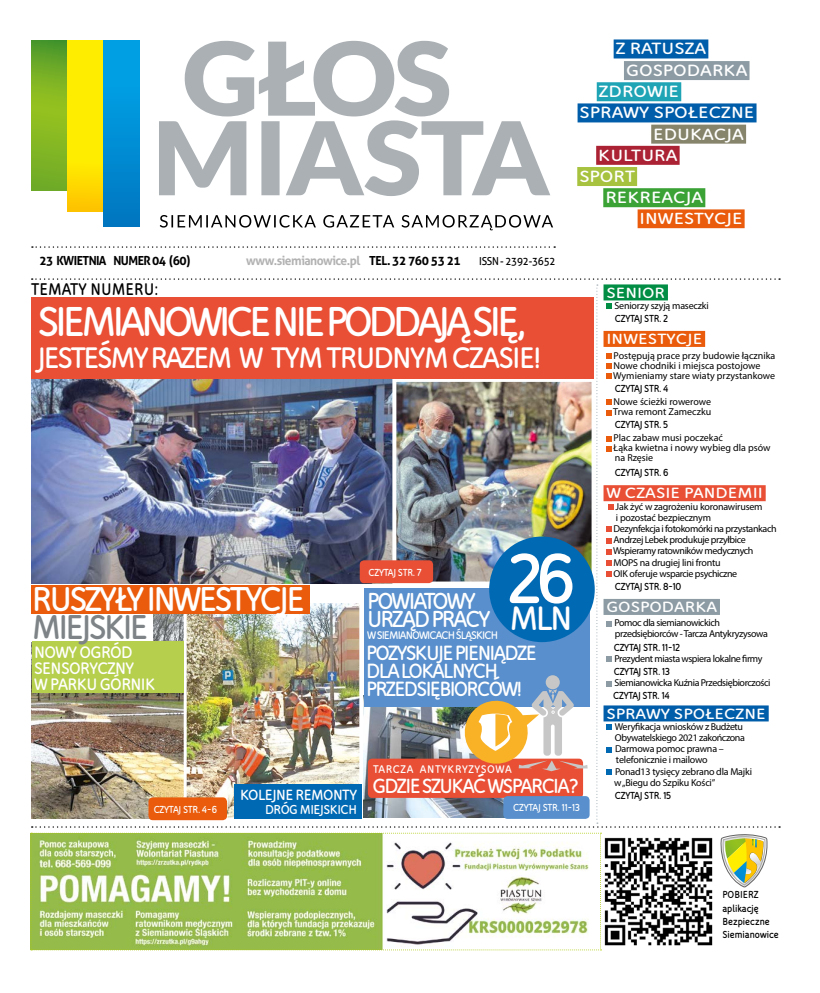
<style>
.page{position:relative;width:820px;height:993px;background:#fff}
.page>*{position:absolute;margin:0;border:0;box-sizing:border-box;transform-origin:0 0}
.t1{font:800 45px "Bloom Speak OT";letter-spacing:-.095em;color:#fff}
.t2{font:800 37.1px "Bloom Speak OT";letter-spacing:-.075em;color:#fff}
.t3{font:800 37.1px "Bloom Speak OT";letter-spacing:-.075em;color:#7d8386}
.t4{font:800 36.6px "Bloom Speak OT";color:#fff}
.t5{font:800 32px "Bloom Speak OT";letter-spacing:-.055em;color:#fff}
.t6{font:800 25px/18px "Bloom Speak OT";letter-spacing:-.075em;color:#fff}
.t7{font:800 22.2px/18px "Bloom Speak OT";letter-spacing:-.075em;color:#fff}
.t8{font:800 22.1px "Bloom Speak OT";letter-spacing:-.075em;color:#fff}
.t9{font:800 18.3px "Bloom Speak OT";color:#000;scale:.95 1}
.t10{font:800 18px/16px "Bloom Speak OT";letter-spacing:-.035em;color:#fff}
.t11{font:800 17.5px/21.2px "Bloom Speak OT";color:#fff;scale:1.2 1}
.t12{font:800 17.3px "Bloom Speak OT";color:#fff;scale:1.2 1}
.t13{font:800 16px "Bloom Speak OT";color:#fff;scale:1.2 1}
.t14{font:800 16px "Bloom Speak OT";letter-spacing:-.035em;color:#fff}
.t15{font:800 14px "Bloom Speak OT";letter-spacing:-.035em;color:#fff}
.t16{font:700 12.5px "Aller";letter-spacing:-.03em;color:#b3b2b2;scale:.96 1}
.t17{font:700 12.5px "Aller";letter-spacing:-.05em;color:#000;scale:.96 1}
.t18{font:800 12px "Bloom Speak OT";letter-spacing:-.075em;color:#fff}
.t19{font:800 12px "Bloom Speak OT";letter-spacing:.045em;color:#fff}
.t20{font:800 11px "Bloom Speak OT";letter-spacing:-.025em;color:#000;scale:.95 1}
.t21{font:800 11px "Bloom Speak OT";letter-spacing:-.025em;color:#fff;scale:.95 1}
.t22{font:800 11px/13.2px "Bloom Speak OT";color:#000;scale:.95 1}
.t23{font:11px "Aller";letter-spacing:-.02em;color:#000;scale:.91 1}
.t24{font:10px/11.2px "Myriad Pro";letter-spacing:-.04em;color:#000}
.t25{font:10px/10px "Myriad Pro";color:#000}
.t26{font:10px/11.2px "Myriad Pro";letter-spacing:-.02em;color:#000}
.s1{color:#000}
.s2{font-size:16px;color:#fff}
</style>
<div class="page">
<div style="left:623px;top:61px;width:126px;height:19px;background:#8d9ca4"></div>
<div style="left:613px;top:39px;width:95px;height:19px;background:#005da9"></div>
<div style="left:596px;top:146px;width:83px;height:19px;background:#ac2235"></div>
<div style="left:577px;top:167px;width:60px;height:19px;background:#a7c23f"></div>
<div style="left:651px;top:125px;width:94px;height:19px;background:#86846a"></div>
<div style="left:596px;top:82px;width:85px;height:19px;background:#1fa4b6"></div>
<div style="left:577px;top:103px;width:179px;height:19px;background:#005da9"></div>
<div style="left:603px;top:188px;width:102px;height:19px;background:#3ba336"></div>
<div style="left:637px;top:209px;width:107px;height:19px;background:#ea5b0b"></div>
<svg style="left:32px;top:40px;width:36px;height:150px;background:#7eb323"></svg>
<svg style="left:68px;top:40px;width:36px;height:172px;background:#f7e405"></svg>
<div style="left:104px;top:40px;width:35px;height:186px;background:linear-gradient(to bottom,#00a7ea,#0078c2)"></div>
<svg style="left:32px;top:246px;width:523px;height:2px"></svg>
<svg style="left:160px;top:215px;width:393px;height:15px"></svg>
<svg style="left:159px;top:41px;width:391px;height:155px"></svg>
<img style="left:30px;top:278px;width:749px;height:672px">
<h3 class="t11" style="left:615px;top:38px;width:77px">Z RATUSZA</h3>
<h3 class="t11" style="left:625px;top:59px;width:103px">GOSPODARKA</h3>
<h3 class="t11" style="left:579px;top:81px;width:147px;text-indent:19px">ZDROWIE<br>SPRAWY SPOŁECZNE</h3>
<h3 class="t11" style="left:653px;top:123px;width:77px">EDUKACJA</h3>
<h3 class="t11" style="left:579px;top:144px;width:83px;text-indent:19px">KULTURA<br>SPORT</h3>
<p class="t17" style="left:39px;top:253px;width:159px">23 KWIETNIA NUMER 04 (60)</p>
<p class="t16" style="left:246px;top:253px;width:225px">www.siemianowice.pl <span class="s1">TEL. 32 760 53 21</span></p>
<p class="t23" style="left:479px;top:255px;width:85px">ISSN - 2392-3652</p>
<h3 class="t9" style="left:31px;top:278px;width:135px">TEMATY NUMERU:</h3>
<h1 class="t1" style="left:38px;top:294px;width:491px">SIEMIANOWICE NIE PODDAJĄ SIĘ,</h1>
<h3 class="t5" style="left:37px;top:339px;width:505px">JESTEŚMY RAZEM W TYM TRUDNYM CZASIE!</h3>
<h2 class="t2" style="left:32px;top:577px;width:274px">RUSZYŁY INWESTYCJE</h2>
<h2 class="t3" style="left:32px;top:605px;width:118px">MIEJSKIE</h2>
<h3 class="t10" style="left:34px;top:644px;width:123px">NOWY OGRÓD<br>SENSORYCZNY<br>W PARKU GÓRNIK</h3>
<h3 class="t4" style="left:506px;top:596px;width:71px"><sup>26</sup>MLN</h3>
<p class="t21" style="left:368px;top:565px;width:57px">CZYTAJ STR. 7</p>
<h3 class="t6" style="left:367px;top:591px;width:125px">POWIATOWY<br>URZĄD PRACY</h3>
<p class="t18" style="left:367px;top:627px;width:133px">W SIEMIANOWICACH ŚLĄSKICH</p>
<h3 class="t7" style="left:366px;top:643px;width:172px">POZYSKUJE PIENIĄDZE<br>DLA LOKALNYCH<br>PRZEDSIĘBIORCÓW!</h3>
<p class="t19" style="left:373px;top:761px;width:140px">TARCZA ANTYKRYZYSOWA</p>
<h3 class="t8" style="left:372px;top:772px;width:208px">GDZIE SZUKAĆ WSPARCIA?</h3>
<h3 class="t14" style="left:240px;top:784px;width:118px">KOLEJNE REMONTY</h3>
<h3 class="t15" style="left:265px;top:800px;width:93px">DRÓG MIEJSKICH</h3>
<p class="t21" style="left:154px;top:802px;width:68px">CZYTAJ STR. 4-6</p>
<p class="t21" style="left:513px;top:801px;width:72px">CZYTAJ STR. 11-13</p>
<h3 class="t11" style="left:605px;top:186px;width:83px">REKREACJA</h3>
<h3 class="t12" style="left:639px;top:208px;width:87px">INWESTYCJE</h3>
<h3 class="t13" style="left:606px;top:283px;width:50px">SENIOR</h3>
<p class="t26" style="left:614px;top:299px;width:96px">Seniorzy szyją maseczki</p>
<p class="t20" style="left:614px;top:312px;width:57px">CZYTAJ STR. 2</p>
<h3 class="t13" style="left:606px;top:329px;width:81px">INWESTYCJE</h3>
<p class="t25" style="left:613px;top:350px;width:164px">Postępują prace przy budowie łącznika<br>Nowe chodniki i miejsca postojowe<br>Wymieniamy stare wiaty przystankowe</p>
<p class="t20" style="left:614px;top:382px;width:58px">CZYTAJ STR. 4</p>
<p class="t25" style="left:613px;top:396px;width:99px">Nowe ścieżki rowerowe<br>Trwa remont Zameczku</p>
<p class="t20" style="left:614px;top:418px;width:58px">CZYTAJ STR. 5</p>
<p class="t25" style="left:613px;top:432px;width:158px">Plac zabaw musi poczekać<br>Łąka kwietna i nowy wybieg dla psów na Rzęsie</p>
<p class="t20" style="left:614px;top:466px;width:161px">CZYTAJ STR. 6<span class="s2">SPRAWY SPO</span></p>
<h3 class="t13" style="left:606px;top:483px;width:132px">W CZASIE PANDEMII</h3>
<p class="t24" style="left:613px;top:500px;width:165px">Jak żyć w zagrożeniu koronawirusem<br>i pozostać bezpiecznym<br>Dezynfekcja i fotokomórki na przystankach Andrzej Lebek produkuje przyłbice Wspieramy ratowników medycznych MOPS na drugiej lini frontu<br>OIK oferuje wsparcie psychiczne</p>
<p class="t20" style="left:614px;top:579px;width:71px">CZYTAJ STR. 8-10</p>
<h3 class="t13" style="left:606px;top:597px;width:94px">GOSPODARKA</h3>
<p class="t24" style="left:614px;top:616px;width:155px">Pomoc dla siemianowickich przedsiębiorców - Tarcza Antykryzysowa</p>
<p class="t20" style="left:613px;top:640px;width:71px">CZYTAJ STR. 11-12</p>
<p class="t24" style="left:614px;top:652px;width:149px">Prezydent miasta wspiera lokalne firmy</p>
<p class="t20" style="left:613px;top:664px;width:61px">CZYTAJ STR. 13</p>
<p class="t24" style="left:614px;top:676px;width:157px">Siemianowicka Kuźnia Przedsiębiorczości</p>
<p class="t20" style="left:613px;top:689px;width:61px">CZYTAJ STR. 14</p>
<h3 class="t13" style="left:606px;top:703px;width:134px">SPRAWY SPOŁECZNE</h3>
<p class="t26" style="left:613px;top:720px;width:139px">Weryfikacja wniosków z Budżetu<br>Obywatelskiego 2021 zakończona<br>Darmowa pomoc prawna – telefonicznie i mailowo<br>Ponad13 tysięcy zebrano dla Majki w „Biegu do Szpiku Kości”</p>
<p class="t20" style="left:614px;top:788px;width:61px">CZYTAJ STR. 15</p>
<p class="t22" style="left:722px;top:887px;width:61px">POBIERZ aplikację<br>Bezpieczne<br>Siemianowice</p>
</div>
